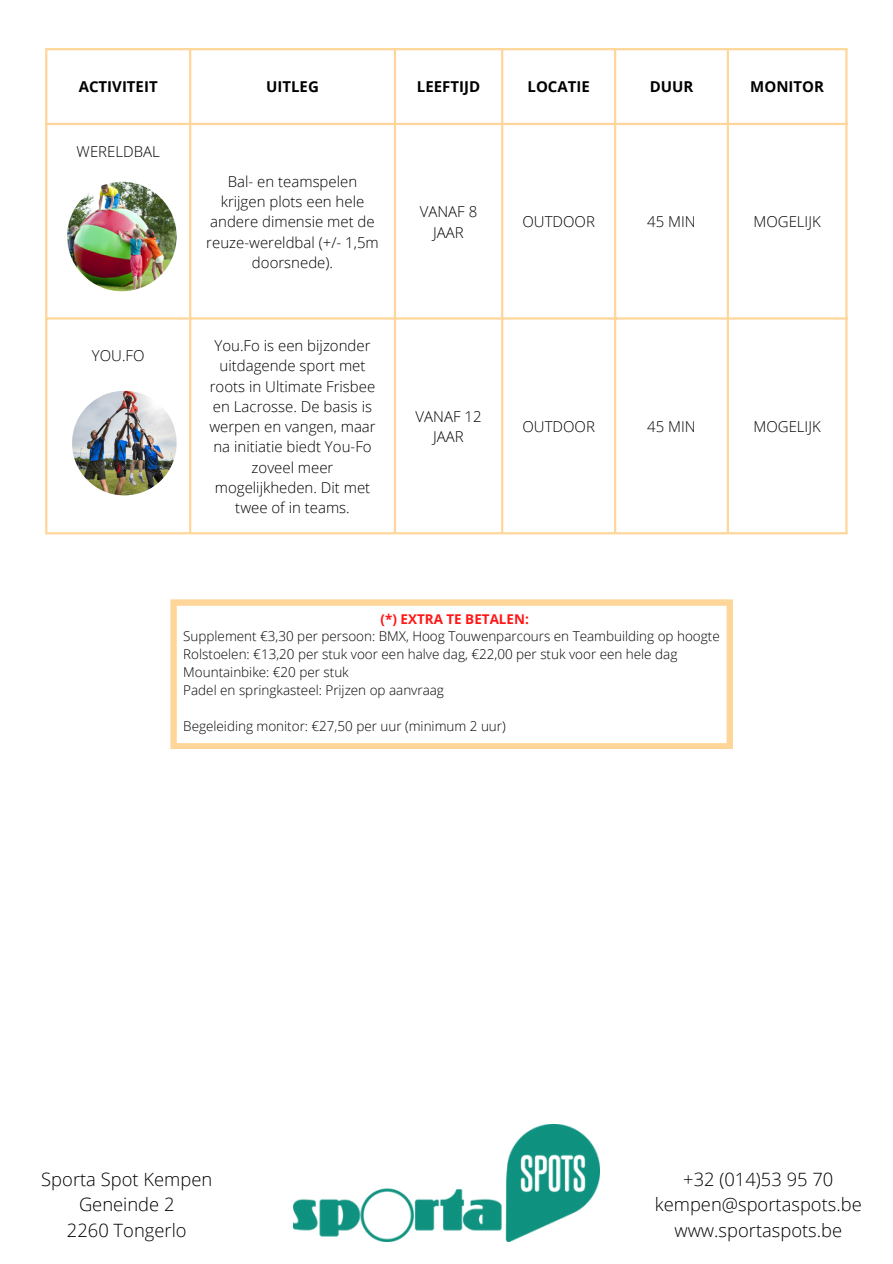
<style>
.page{position:relative;width:893px;height:1264px;background:#fff}
.page>*{position:absolute;margin:0;border:0;box-sizing:border-box;transform-origin:0 0}
.t1{font:300 18.3px/25.7px "Open Sans";color:#000;text-align:center}
.t2{font:300 15px/20.2px "Open Sans";color:#000;text-align:center}
.t3{font:700 15px "Open Sans";color:#000}
.t4{font:300 13.5px/18px "Open Sans";color:#000}
.t5{font:700 13.5px "Open Sans";color:#ff1616}
</style>
<div class="page">
<img style="left:293px;top:1124px;width:306px;height:117px">
<hr style="left:45px;top:50px;width:2px;height:482px;background:#ffd699">
<hr style="left:189px;top:50px;width:2px;height:482px;background:#ffd699">
<hr style="left:394px;top:50px;width:2px;height:482px;background:#ffd699">
<hr style="left:501px;top:50px;width:2px;height:482px;background:#ffd699">
<hr style="left:614px;top:50px;width:2px;height:482px;background:#ffd699">
<hr style="left:726px;top:50px;width:3px;height:482px;background:#ffd699">
<hr style="left:845px;top:50px;width:2px;height:482px;background:#ffd699">
<hr style="left:45px;top:48px;width:802px;height:2px;background:#ffd699">
<hr style="left:45px;top:123px;width:802px;height:2px;background:#ffd699">
<hr style="left:45px;top:317px;width:802px;height:2px;background:#ffd699">
<hr style="left:45px;top:532px;width:802px;height:2px;background:#ffd699">
<img style="left:67px;top:182px;width:110px;height:109px;border-radius:50%">
<img style="left:72px;top:391px;width:105px;height:104px;border-radius:50%">
<svg style="left:170px;top:599px;width:562px;height:150px"></svg>
<p class="t3" style="left:79px;top:76px;width:80px">ACTIVITEIT</p>
<p class="t3" style="left:266px;top:76px;width:54px">UITLEG</p>
<p class="t3" style="left:417px;top:76px;width:65px">LEEFTIJD</p>
<p class="t3" style="left:527px;top:76px;width:64px">LOCATIE</p>
<p class="t3" style="left:649px;top:76px;width:45px">DUUR</p>
<p class="t3" style="left:750px;top:76px;width:75px">MONITOR</p>
<p class="t2" style="left:77px;top:141px;width:85px">WERELDBAL</p>
<p class="t2" style="left:206px;top:171px;width:174px">Bal- en teamspelen krijgen plots een hele andere dimensie met de reuze-wereldbal (+/- 1,5m doorsnede).</p>
<p class="t2" style="left:92px;top:345px;width:54px">YOU.FO</p>
<p class="t2" style="left:209px;top:335px;width:168px">You.Fo is een bijzonder uitdagende sport met roots in Ultimate Frisbee en Lacrosse. De basis is werpen en vangen, maar na initiatie biedt You-Fo zoveel meer mogelijkheden. Dit met twee of in teams.</p>
<p class="t2" style="left:420px;top:201px;width:59px">VANAF 8<br>JAAR</p>
<p class="t2" style="left:522px;top:211px;width:74px">OUTDOOR</p>
<p class="t2" style="left:647px;top:211px;width:50px">45 MIN</p>
<p class="t2" style="left:753px;top:211px;width:69px">MOGELIJK</p>
<p class="t2" style="left:415px;top:406px;width:67px">VANAF 12<br>JAAR</p>
<p class="t2" style="left:522px;top:416px;width:74px">OUTDOOR</p>
<p class="t2" style="left:647px;top:416px;width:50px">45 MIN</p>
<p class="t2" style="left:753px;top:416px;width:69px">MOGELIJK</p>
<p class="t5" style="left:380px;top:609px;width:150px">(*) EXTRA TE BETALEN:</p>
<p class="t4" style="left:183px;top:627px;width:538px">Supplement €3,30 per persoon: BMX, Hoog Touwenparcours en Teambuilding op hoogte Rolstoelen: €13,20 per stuk voor een halve dag, €22,00 per stuk voor een hele dag Mountainbike: €20 per stuk<br>Padel en springkasteel: Prijzen op aanvraag</p>
<p class="t4" style="left:183px;top:717px;width:324px">Begeleiding monitor: €27,50 per uur (minimum 2 uur)</p>
<p class="t1" style="left:41px;top:1165px;width:172px">Sporta Spot Kempen<br>Geneinde 2<br>2260 Tongerlo</p>
<p class="t1" style="left:654px;top:1165px;width:208px">+32 (014)53 95 70 kempen@sportaspots.be www.sportaspots.be</p>
</div>
